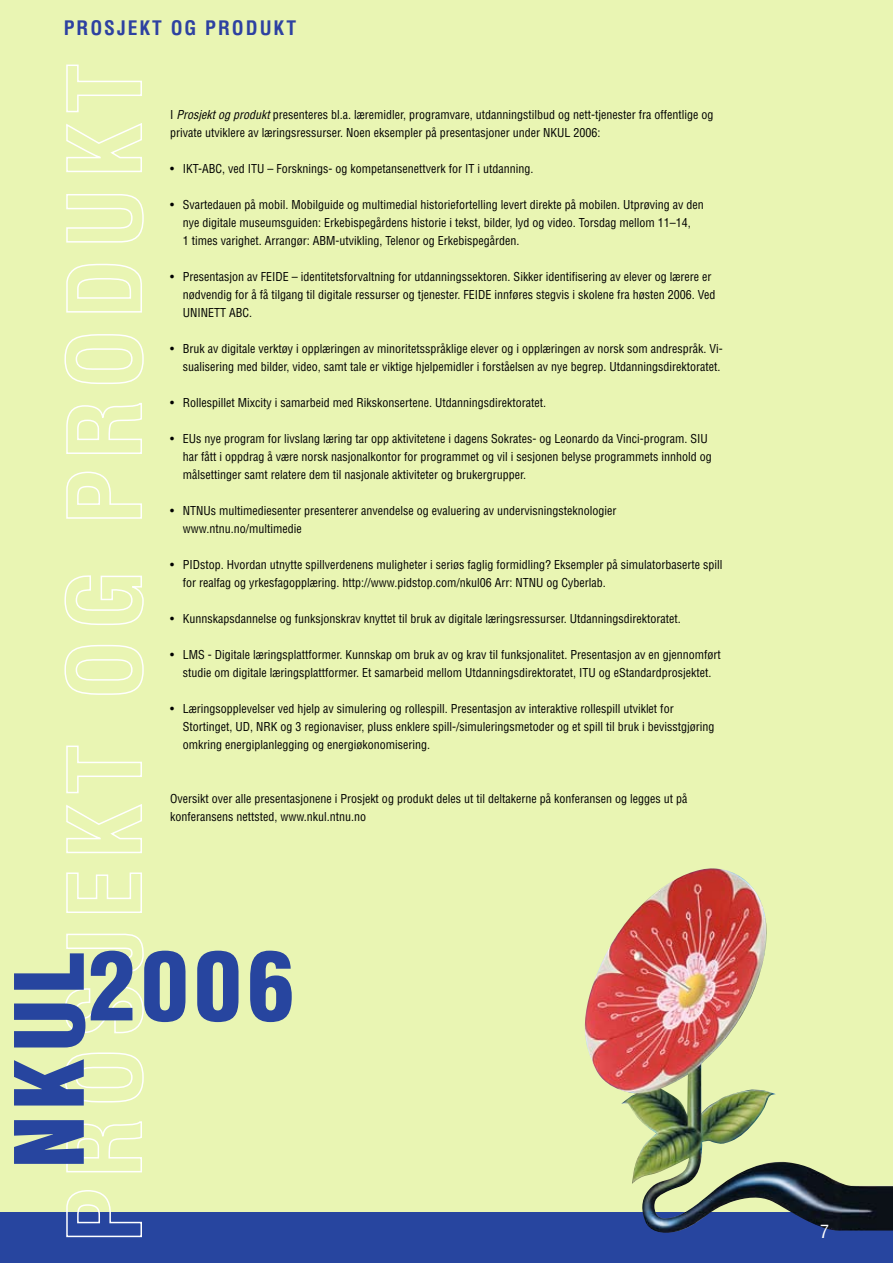
<style>
.page{position:relative;width:893px;height:1263px;background:#fff}
.page>*{position:absolute;margin:0;border:0;box-sizing:border-box;transform-origin:0 0}
.t1{font:900 condensed 93px "Helvetica LT Std";letter-spacing:.07em;color:#27459f}
.t2{font:700 condensed 19.5px "Helvetica LT Std";color:#2d41a1}
.t3{font:condensed 18px "Helvetica LT Std";color:#fff}
.t4{font:condensed 12px/18px "Helvetica LT Std";color:#000}
.s1{font-style:italic}
</style>
<div class="page">
<div style="left:0;top:1212px;width:893px;height:51px;background:#27459f"></div>
<div style="left:0;top:0;width:893px;height:1212px;background:#e9f5b3"></div>
<img style="left:584px;top:868px;width:309px;height:365px">
<svg style="left:66px;top:1190px;width:76px;height:48px"></svg>
<svg style="left:66px;top:1121px;width:76px;height:52px"></svg>
<svg style="left:64px;top:1052px;width:80px;height:51px"></svg>
<svg style="left:64px;top:986px;width:80px;height:48px"></svg>
<svg style="left:66px;top:933px;width:78px;height:40px"></svg>
<svg style="left:66px;top:872px;width:76px;height:41px"></svg>
<svg style="left:66px;top:804px;width:76px;height:50px"></svg>
<svg style="left:66px;top:745px;width:76px;height:49px"></svg>
<svg style="left:64px;top:645px;width:80px;height:50px"></svg>
<svg style="left:64px;top:575px;width:80px;height:50px"></svg>
<svg style="left:66px;top:471px;width:76px;height:48px"></svg>
<svg style="left:66px;top:403px;width:76px;height:51px"></svg>
<svg style="left:64px;top:334px;width:80px;height:50px"></svg>
<svg style="left:66px;top:263px;width:76px;height:50px"></svg>
<svg style="left:66px;top:194px;width:78px;height:49px"></svg>
<svg style="left:66px;top:123px;width:76px;height:50px"></svg>
<svg style="left:66px;top:64px;width:76px;height:49px"></svg>
<h2 class="t2" style="left:64px;top:16px;width:14px">PROS</h2>
<h2 class="t2" style="left:117px;top:16px;width:23px">JEKT</h2>
<h2 class="t2" style="left:171px;top:16px;width:49px">OG PRODUKT</h2>
<p class="t4" style="left:170px;top:106px;width:545px">I <span class="s1">Prosjekt og produkt</span> presenteres bl.a. læremidler, programvare, utdanningstilbud og nett-tjenester fra offentlige og private utviklere av læringsressurser. Noen eksempler på presentasjoner under NKUL 2006:</p>
<p class="t4" style="left:170px;top:160px;width:365px">• IKT-ABC, ved ITU – Forsknings- og kompetansenettverk for IT i utdanning.</p>
<p class="t4" style="left:183px;top:196px;width:522px;text-indent:-13px">• Svartedauen på mobil. Mobilguide og multimedial historiefortelling levert direkte på mobilen. Utprøving av den nye digitale museumsguiden: Erkebispegårdens historie i tekst, bilder, lyd og video. Torsdag mellom 11–14,<br>1 times varighet. Arrangør: ABM-utvikling, Telenor og Erkebispegården.</p>
<p class="t4" style="left:183px;top:268px;width:534px;text-indent:-13px">• Presentasjon av FEIDE – identitetsforvaltning for utdanningssektoren. Sikker identifisering av elever og lærere er nødvendig for å få tilgang til digitale ressurser og tjenester. FEIDE innføres stegvis i skolene fra høsten 2006. Ved<br>UNINETT ABC.</p>
<p class="t4" style="left:170px;top:340px;width:554px;text-align:right">• Bruk av digitale verktøy i opplæringen av minoritetsspråklige elever og i opplæringen av norsk som andrespråk. Vi&shy;sualisering med bilder, video, samt tale er viktige hjelpemidler i forståelsen av nye begrep. Utdanningsdirektoratet.</p>
<p class="t4" style="left:170px;top:394px;width:377px">• Rollespillet Mixcity i samarbeid med Rikskonsertene. Utdanningsdirektoratet.</p>
<p class="t4" style="left:183px;top:430px;width:530px;text-indent:-13px">• EUs nye program for livslang læring tar opp aktivitetene i dagens Sokrates- og Leonardo da Vinci-program. SIU har fått i oppdrag å være norsk nasjonalkontor for programmet og vil i sesjonen belyse programmets innhold og målsettinger samt relatere dem til nasjonale aktiviteter og brukergrupper.</p>
<p class="t4" style="left:183px;top:502px;width:435px;text-indent:-13px">• NTNUs multimediesenter presenterer anvendelse og evaluering av undervisningsteknologier www.ntnu.no/multimedie</p>
<p class="t4" style="left:183px;top:556px;width:541px;text-indent:-13px">• PIDstop. Hvordan utnytte spillverdenens muligheter i seriøs faglig formidling? Eksempler på simulatorbaserte spill for realfag og yrkesfagopplæring. http://www.pidstop.com/nkul06 Arr: NTNU og Cyberlab.</p>
<p class="t4" style="left:170px;top:610px;width:512px">• Kunnskapsdannelse og funksjonskrav knyttet til bruk av digitale læringsressurser. Utdanningsdirektoratet.</p>
<p class="t4" style="left:170px;top:646px;width:552px;text-align:center">• LMS - Digitale læringsplattformer. Kunnskap om bruk av og krav til funksjonalitet. Presentasjon av en gjennomført studie om digitale læringsplattformer. Et samarbeid mellom Utdanningsdirektoratet, ITU og eStandardprosjektet.</p>
<p class="t4" style="left:183px;top:700px;width:533px;text-indent:-13px">• Læringsopplevelser ved hjelp av simulering og rollespill. Presentasjon av interaktive rollespill utviklet for<br>Stortinget, UD, NRK og 3 regionaviser, pluss enklere spill-/simuleringsmetoder og et spill til bruk i bevisstgjøring omkring energiplanlegging og energiøkonomisering.</p>
<p class="t4" style="left:170px;top:790px;width:519px">Oversikt over alle presentasjonene i Prosjekt og produkt deles ut til deltakerne på konferansen og legges ut på konferansens nettsted, www.nkul.ntnu.no</p>
<h1 class="t1" style="left:-9px;top:1168px;width:217px;rotate:-90deg">NKUL</h1>
<h1 class="t1" style="left:89px;top:927px;width:207px">2006</h1>
<h3 class="t3" style="left:820px;top:1220px;width:10px">7</h3>
</div>
